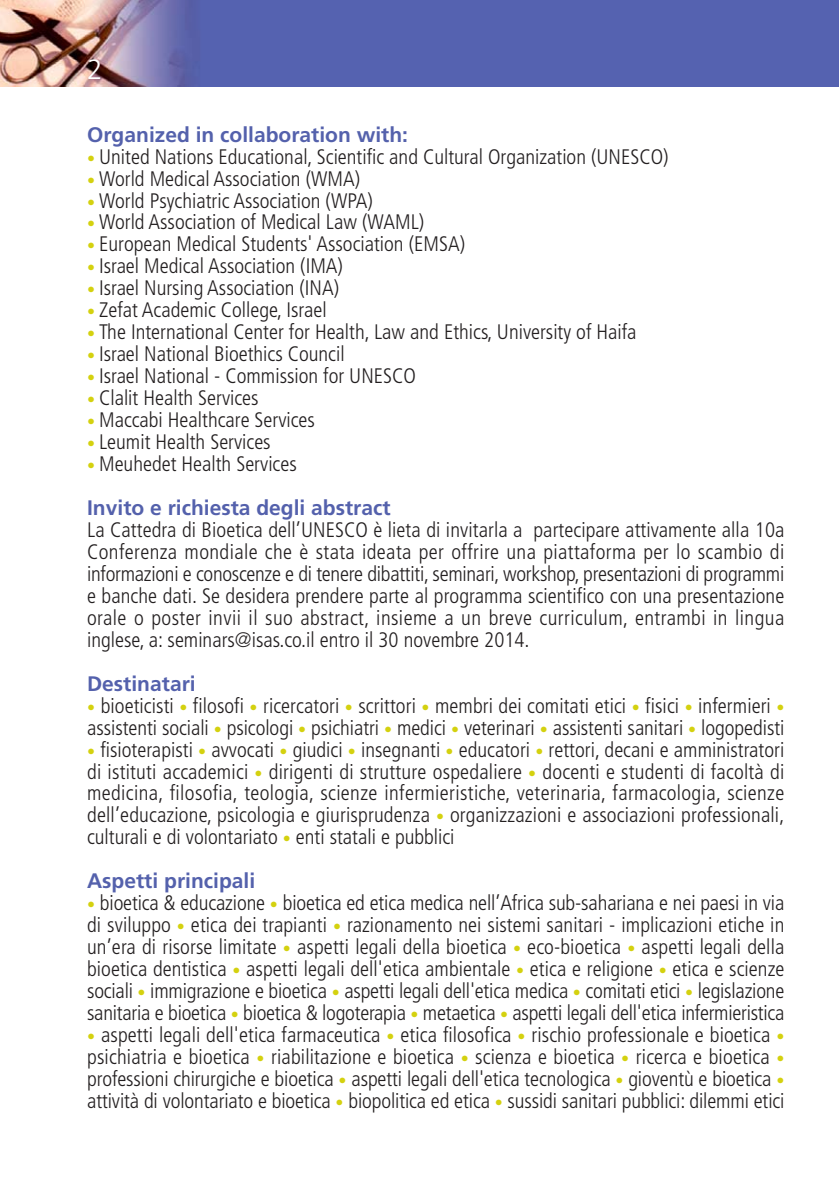
<style>
.page{position:relative;width:839px;height:1191px;background:#fff}
.page>*{position:absolute;margin:0;border:0;box-sizing:border-box;transform-origin:0 0}
.t1{font:300 28px "Frutiger";color:#fff}
.t2{font:300 condensed 21px/22px "Frutiger";color:#231f20;text-align:justify}
.t3{font:700 21px/43.8px "Frutiger";color:#5461ac}
.s1{font-size:16px;color:#d4d10f}
.s2{font-weight:300;font-stretch:condensed;font-size:16px;color:#d4d10f}
.s3{font-weight:300;font-stretch:condensed;color:#231f20}
</style>
<div class="page">
<img style="left:0;top:0;width:839px;height:86px">
<h1 class="t1" style="left:87px;top:58px;width:17px">2</h1>
<p class="t3" style="left:87px;top:114px;width:322px">Organized in collaboration with:</p>
<p class="t2" style="left:87px;top:147px;width:583px"><span class="s1">•</span> United Nations Educational, Scientific and Cultural Organization (UNESCO)</p>
<p class="t2" style="left:87px;top:169px;width:274px"><span class="s1">•</span> World Medical Association (WMA)</p>
<p class="t2" style="left:87px;top:191px;width:287px"><span class="s1">•</span> World Psychiatric Association (WPA)</p>
<p class="t2" style="left:87px;top:213px;width:339px"><span class="s1">•</span> World Association of Medical Law (WAML)</p>
<p class="t2" style="left:87px;top:235px;width:379px"><span class="s1">•</span> European Medical Students' Association (EMSA)</p>
<p class="t2" style="left:87px;top:257px;width:257px"><span class="s1">•</span> Israel Medical Association (IMA)</p>
<p class="t2" style="left:87px;top:279px;width:254px"><span class="s1">•</span> Israel Nursing Association (INA)</p>
<p class="t2" style="left:87px;top:301px;width:241px"><span class="s1">•</span> Zefat Academic College, Israel</p>
<p class="t2" style="left:87px;top:322px;width:551px"><span class="s1">•</span> The International Center for Health, Law and Ethics, University of Haifa</p>
<p class="t2" style="left:87px;top:344px;width:259px"><span class="s1">•</span> Israel National Bioethics Council</p>
<p class="t2" style="left:87px;top:366px;width:330px"><span class="s1">•</span> Israel National - Commission for UNESCO</p>
<p class="t2" style="left:87px;top:388px;width:173px"><span class="s1">•</span> Clalit Health Services</p>
<p class="t2" style="left:87px;top:410px;width:229px"><span class="s1">•</span> Maccabi Healthcare Services</p>
<p class="t2" style="left:87px;top:432px;width:185px"><span class="s1">•</span> Leumit Health Services</p>
<p class="t3" style="left:87px;top:444px;width:305px"><span class="s2">•</span> <span class="s3">Meuhedet Health Services<br></span>Invito e richiesta degli abstract</p>
<p class="t2" style="left:87px;top:520px;width:699px">La Cattedra di Bioetica dell’UNESCO è lieta di invitarla a partecipare attivamente alla 10a Conferenza mondiale che è stata ideata per offrire una piattaforma per lo scambio di informazioni e conoscenze e di tenere dibattiti, seminari, workshop, presentazioni di programmi e banche dati. Se desidera prendere parte al programma scientifico con una presentazione orale o poster invii il suo abstract, insieme a un breve curriculum, entrambi in lingua inglese, a: seminars@isas.co.il entro il 30 novembre 2014.</p>
<p class="t3" style="left:87px;top:663px;width:110px">Destinatari</p>
<p class="t2" style="left:87px;top:696px;width:699px"><span class="s1">•</span> bioeticisti <span class="s1">•</span> filosofi <span class="s1">•</span> ricercatori <span class="s1">•</span> scrittori <span class="s1">•</span> membri dei comitati etici <span class="s1">•</span> fisici <span class="s1">•</span> infermieri <span class="s1">• </span>assistenti sociali <span class="s1">•</span> psicologi <span class="s1">•</span> psichiatri <span class="s1">•</span> medici <span class="s1">•</span> veterinari <span class="s1">•</span> assistenti sanitari <span class="s1">•</span> logopedisti</p>
<p class="t2" style="left:87px;top:740px;width:699px"><span class="s1">•</span> fisioterapisti <span class="s1">•</span> avvocati <span class="s1">•</span> giudici <span class="s1">•</span> insegnanti <span class="s1">•</span> educatori <span class="s1">•</span> rettori, decani e amministratori di istituti accademici <span class="s1">•</span> dirigenti di strutture ospedaliere <span class="s1">•</span> docenti e studenti di facoltà di medicina, filosofia, teologia, scienze infermieristiche, veterinaria, farmacologia, scienze dell’educazione, psicologia e giurisprudenza <span class="s1">•</span> organizzazioni e associazioni professionali, culturali e di volontariato <span class="s1">•</span> enti statali e pubblici</p>
<p class="t3" style="left:87px;top:860px;width:170px">Aspetti principali</p>
<p class="t2" style="left:87px;top:893px;width:699px"><span class="s1">•</span> bioetica &amp; educazione <span class="s1">•</span> bioetica ed etica medica nell’Africa sub-sahariana e nei paesi in via di sviluppo <span class="s1">•</span> etica dei trapianti <span class="s1">•</span> razionamento nei sistemi sanitari - implicazioni etiche in un’era di risorse limitate <span class="s1">•</span> aspetti legali della bioetica <span class="s1">•</span> eco-bioetica <span class="s1">•</span> aspetti legali della bioetica dentistica <span class="s1">•</span> aspetti legali dell'etica ambientale <span class="s1">•</span> etica e religione <span class="s1">•</span> etica e scienze sociali <span class="s1">•</span> immigrazione e bioetica <span class="s1">•</span> aspetti legali dell'etica medica <span class="s1">•</span> comitati etici <span class="s1">•</span> legislazione sanitaria e bioetica <span class="s1">•</span> bioetica &amp; logoterapia <span class="s1">•</span> metaetica <span class="s1">•</span> aspetti legali dell'etica infermieristica</p>
<p class="t2" style="left:87px;top:1025px;width:699px"><span class="s1">•</span> aspetti legali dell'etica farmaceutica <span class="s1">•</span> etica filosofica <span class="s1">•</span> rischio professionale e bioetica <span class="s1">• </span>psichiatria e bioetica <span class="s1">•</span> riabilitazione e bioetica <span class="s1">•</span> scienza e bioetica <span class="s1">•</span> ricerca e bioetica <span class="s1">• </span>professioni chirurgiche e bioetica <span class="s1">•</span> aspetti legali dell'etica tecnologica <span class="s1">•</span> gioventù e bioetica <span class="s1">• </span>attività di volontariato e bioetica <span class="s1">•</span> biopolitica ed etica <span class="s1">•</span> sussidi sanitari pubblici: dilemmi etici</p>
</div>
